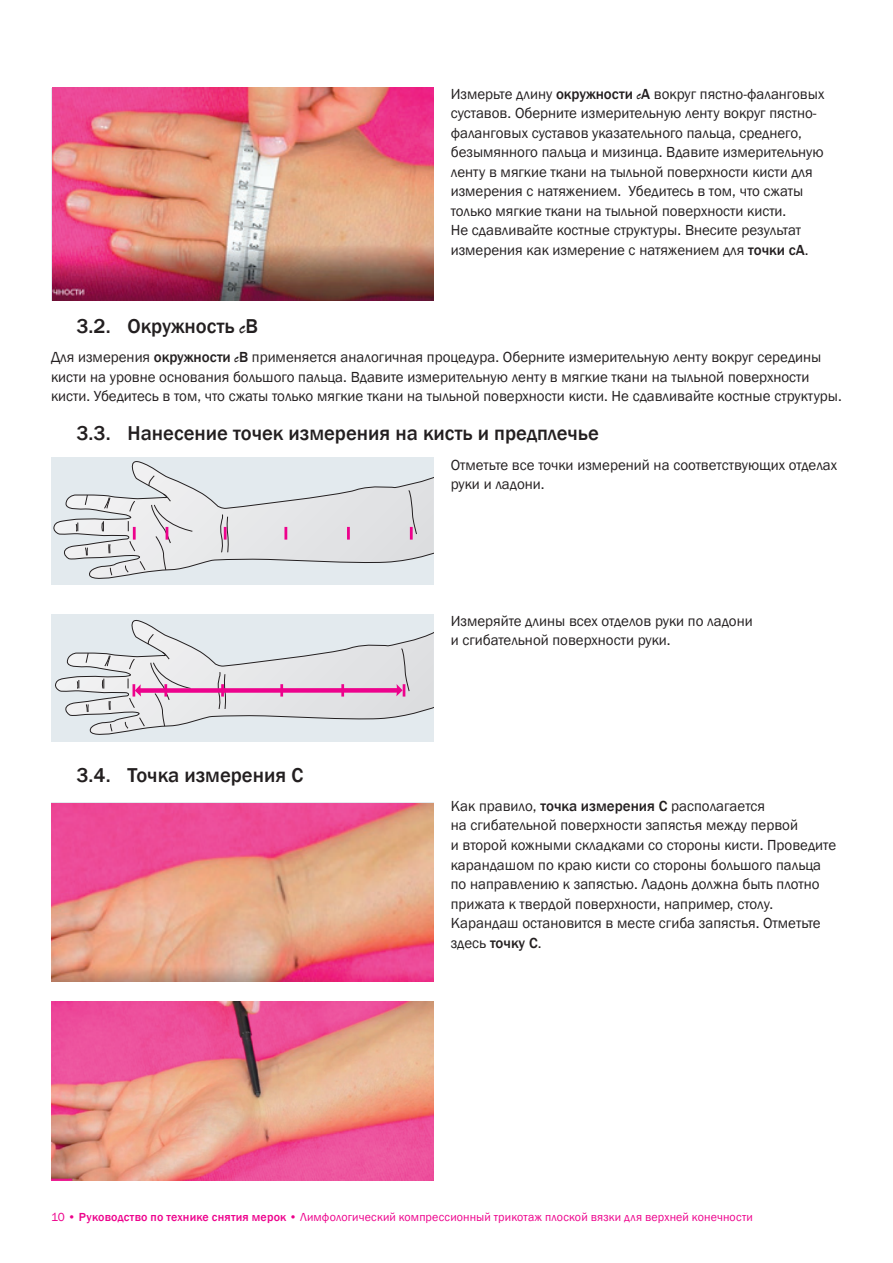
<style>
.page{position:relative;width:893px;height:1263px;background:#fff}
.page>*{position:absolute;margin:0;border:0;box-sizing:border-box;transform-origin:0 0}
.t1{font:500 20.7px "Franklin Gothic";color:#231f20}
.t2{font:15px/19.5px "Franklin Gothic";color:#231f20}
.t3{font:12px "Franklin Gothic";letter-spacing:.015em;color:#ed028c}
.s1{font-weight:500}
.s2{font-family:"Brush Script"}
.s3{font-family:"Brush Script";font-weight:400}
</style>
<div class="page">
<img style="left:52px;top:88px;width:382px;height:212px">
<div style="left:51px;top:457px;width:383px;height:128px;background:#e3eaee"></div>
<svg style="left:53px;top:461px;width:381px;height:118px"></svg>
<svg style="left:148px;top:475px;width:7px;height:12px"></svg>
<svg style="left:101px;top:521px;width:3px;height:11px"></svg>
<svg style="left:104px;top:496px;width:7px;height:13px"></svg>
<svg style="left:84px;top:494px;width:5px;height:12px"></svg>
<svg style="left:75px;top:523px;width:3px;height:9px"></svg>
<svg style="left:84px;top:547px;width:4px;height:9px"></svg>
<svg style="left:109px;top:567px;width:4px;height:9px"></svg>
<svg style="left:108px;top:543px;width:3px;height:11px"></svg>
<svg style="left:125px;top:493px;width:68px;height:80px"></svg>
<svg style="left:218px;top:514px;width:11px;height:39px"></svg>
<svg style="left:284px;top:527px;width:3px;height:13px"></svg>
<svg style="left:347px;top:527px;width:3px;height:13px"></svg>
<svg style="left:407px;top:489px;width:10px;height:51px"></svg>
<div style="left:51px;top:615px;width:383px;height:127px;background:#e3eaee"></div>
<svg style="left:55px;top:620px;width:379px;height:115px"></svg>
<div style="left:140px;top:688px;width:257px;height:5px;background:#ed028c"></div>
<img style="left:51px;top:804px;width:383px;height:177px">
<img style="left:51px;top:1001px;width:383px;height:179px">
<p class="t2" style="left:451px;top:84px;width:375px">Измерьте длину <span class="s1">окружности</span> <span class="s2">c</span><span class="s1">А</span> вокруг пястно-фаланговых суставов. Оберните измерительную ленту вокруг пястно&shy;фаланговых суставов указательного пальца, среднего, безымянного пальца и мизинца. Вдавите измерительную ленту в мягкие ткани на тыльной поверхности кисти для измерения с натяжением. Убедитесь в том, что сжаты только мягкие ткани на тыльной поверхности кисти.<br>Не сдавливайте костные структуры. Внесите результат измерения как измерение с натяжением для <span class="s1">точки cA</span>.</p>
<h1 class="t1" style="left:77px;top:313px;width:183px">3.2. Окружность <span class="s3">c</span>B</h1>
<p class="t2" style="left:51px;top:348px;width:792px">Для измерения <span class="s1">окружности</span> <span class="s2">c</span><span class="s1">B</span> применяется аналогичная процедура. Оберните измерительную ленту вокруг середины кисти на уровне основания большого пальца. Вдавите измерительную ленту в мягкие ткани на тыльной поверхности кисти. Убедитесь в том, что сжаты только мягкие ткани на тыльной поверхности кисти. Не сдавливайте костные структуры.</p>
<h1 class="t1" style="left:77px;top:421px;width:524px">3.3. Нанесение точек измерения на кисть и предплечье</h1>
<p class="t2" style="left:451px;top:455px;width:388px">Отметьте все точки измерений на соответствующих отделах руки и ладони.</p>
<h1 class="t1" style="left:77px;top:762px;width:228px">3.4. Точка измерения C</h1>
<p class="t2" style="left:451px;top:611px;width:304px">Измеряйте длины всех отделов руки по ладони и сгибательной поверхности руки.</p>
<p class="t2" style="left:451px;top:796px;width:387px">Как правило, <span class="s1">точка измерения С</span> располагается<br>на сгибательной поверхности запястья между первой<br>и второй кожными складками со стороны кисти. Проведите карандашом по краю кисти со стороны большого пальца по направлению к запястью. Ладонь должна быть плотно прижата к твердой поверхности, например, столу.<br>Карандаш остановится в месте сгиба запястья. Отметьте здесь <span class="s1">точку С</span>.</p>
<p class="t3" style="left:51px;top:1210px;width:703px">10 <span class="s1">• Руководство по технике снятия мерок •</span> Лимфологический компрессионный трикотаж плоской вязки для верхней конечности</p>
</div>
